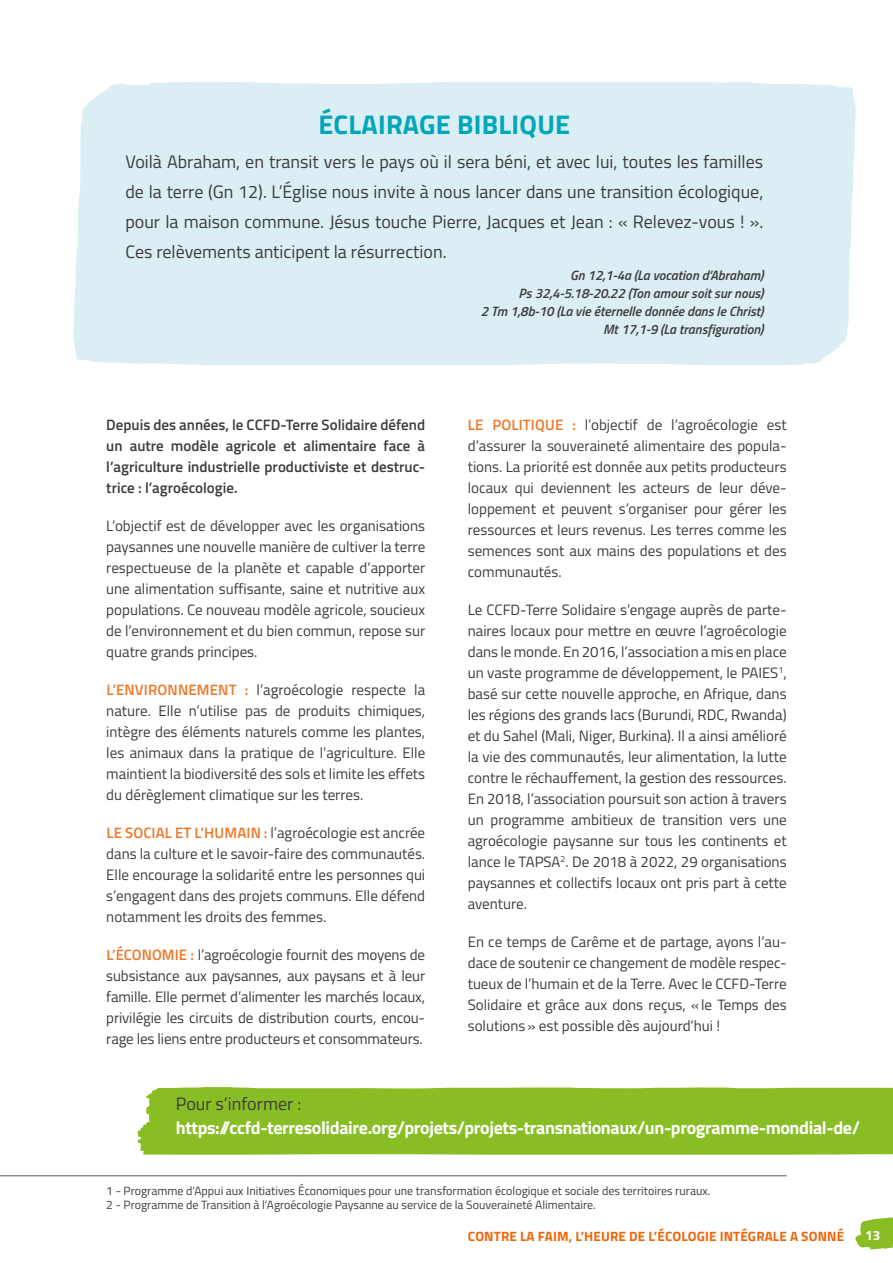
<style>
.page{position:relative;width:893px;height:1263px;background:#fff}
.page>*{position:absolute;margin:0;border:0;box-sizing:border-box;transform-origin:0 0}
.t1{font:700 27px "Titillium";letter-spacing:.01em;color:#00a6ba}
.t2{font:18px/30px "Titillium";color:#3c3c3b;text-align:justify}
.t3{font:700 18px "Titillium";letter-spacing:-.02em;color:#fff}
.t4{font:15px/21px "Titillium";color:#3c3c3b;text-align:justify}
.t5{font:600 15px/21px "Titillium";color:#3c3c3b;text-align:justify}
.t6{font:italic 600 13.5px/18px "Titillium";color:#3c3c3b;text-align:right}
.t7{font:700 13.5px "Titillium";letter-spacing:.01em;color:#ec6608}
.t8{font:700 13.5px "Titillium";color:#fff}
.t9{font:12px/14.4px "Titillium";color:#3c3c3b}
.s1{font-weight:600;color:#ee7726}
</style>
<div class="page">
<svg style="left:855px;top:1217px;width:38px;height:32px"></svg>
<svg style="left:73px;top:84px;width:71px;height:280px;background:#ddeff4"></svg>
<div style="left:144px;top:82px;width:712px;height:284px;background:#daeef3"></div>
<div style="left:137px;top:1087px;width:756px;height:68px;background:#89bd24"></div>
<hr style="left:0;top:1175px;width:787px;height:1px;background:#575756">
<h1 class="t1" style="left:318px;top:104px;width:253px">ÉCLAIRAGE BIBLIQUE</h1>
<p class="t2" style="left:125px;top:146px;width:639px">Voilà Abraham, en transit vers le pays où il sera béni, et avec lui, toutes les familles de la terre (Gn 12). L’Église nous invite à nous lancer dans une transition écologique, pour la maison commune. Jésus touche Pierre, Jacques et Jean : « Relevez-vous ! ».<br>Ces relèvements anticipent la résurrection.</p>
<p class="t6" style="left:481px;top:266px;width:284px">Gn 12,1-4a (La vocation d’Abraham)<br>Ps 32,4-5.18-20.22 (Ton amour soit sur nous)<br>2 Tm 1,8b-10 (La vie éternelle donnée dans le Christ)<br>Mt 17,1-9 (La transfiguration)</p>
<p class="t5" style="left:106px;top:413px;width:320px">Depuis des années, le CCFD-Terre Solidaire défend un autre modèle agricole et alimentaire face à l’agriculture industrielle productiviste et destruc&shy;trice : l’agroécologie.</p>
<p class="t4" style="left:106px;top:514px;width:320px">L’objectif est de développer avec les organisations paysannes une nouvelle manière de cultiver la terre respectueuse de la planète et capable d’apporter une alimentation suffisante, saine et nutritive aux populations. Ce nouveau modèle agricole, soucieux de l’environnement et du bien commun, repose sur quatre grands principes.</p>
<p class="t4" style="left:106px;top:678px;width:320px"><span class="s1">L’ENVIRONNEMENT :</span> l’agroécologie respecte la nature. Elle n’utilise pas de produits chimiques, intègre des éléments naturels comme les plantes, les animaux dans la pratique de l’agriculture. Elle maintient la biodiversité des sols et limite les effets du dérèglement climatique sur les terres.</p>
<p class="t4" style="left:106px;top:821px;width:320px"><span class="s1">LE SOCIAL ET L’HUMAIN :</span> l’agroécologie est ancrée dans la culture et le savoir-faire des communautés.<br>Elle encourage la solidarité entre les personnes qui s’engagent dans des projets communs. Elle défend notamment les droits des femmes.</p>
<p class="t4" style="left:106px;top:943px;width:320px"><span class="s1">L’ÉCONOMIE :</span> l’agroécologie fournit des moyens de subsistance aux paysannes, aux paysans et à leur famille. Elle permet d’alimenter les marchés locaux, privilégie les circuits de distribution courts, encou&shy;rage les liens entre producteurs et consommateurs.</p>
<p class="t4" style="left:468px;top:413px;width:320px"><span class="s1">LE POLITIQUE :</span> l’objectif de l’agroécologie est d’assurer la souveraineté alimentaire des popula&shy;tions. La priorité est donnée aux petits producteurs locaux qui deviennent les acteurs de leur déve&shy;loppement et peuvent s’organiser pour gérer les ressources et leurs revenus. Les terres comme les semences sont aux mains des populations et des communautés.</p>
<p class="t4" style="left:468px;top:598px;width:320px">Le CCFD-Terre Solidaire s’engage auprès de parte&shy;naires locaux pour mettre en œuvre l’agroécologie dans le monde. En 2016, l’association a mis en place un vaste programme de développement, le PAIES<sup>1</sup>, basé sur cette nouvelle approche, en Afrique, dans les régions des grands lacs (Burundi, RDC, Rwanda) et du Sahel (Mali, Niger, Burkina). Il a ainsi amélioré la vie des communautés, leur alimentation, la lutte contre le réchauffement, la gestion des ressources.<br>En 2018, l’association poursuit son action à travers un programme ambitieux de transition vers une agroécologie paysanne sur tous les continents et lance le TAPSA<sup>2</sup>. De 2018 à 2022, 29 organisations paysannes et collectifs locaux ont pris part à cette aventure.</p>
<p class="t4" style="left:468px;top:930px;width:320px">En ce temps de Carême et de partage, ayons l’au&shy;dace de soutenir ce changement de modèle respec&shy;tueux de l’humain et de la Terre. Avec le CCFD-Terre Solidaire et grâce aux dons reçus, «le Temps des solutions» est possible dès aujourd’hui !</p>
<p class="t2" style="left:176px;top:1088px;width:127px">Pour s’informer :</p>
<p class="t3" style="left:176px;top:1114px;width:686px">https://ccfd-terresolidaire.org/projets/projets-transnationaux/un-programme-mondial-de/</p>
<p class="t9" style="left:106px;top:1182px;width:606px">1 - Programme d’Appui aux Initiatives Économiques pour une transformation écologique et sociale des territoires ruraux.<br>2 - Programme de Transition à l’Agroécologie Paysanne au service de la Souveraineté Alimentaire.</p>
<p class="t7" style="left:468px;top:1226px;width:378px">CONTRE LA FAIM, L’HEURE DE L’ÉCOLOGIE INTÉGRALE A SONNÉ</p>
<p class="t8" style="left:865px;top:1225px;width:17px">13</p>
</div>
